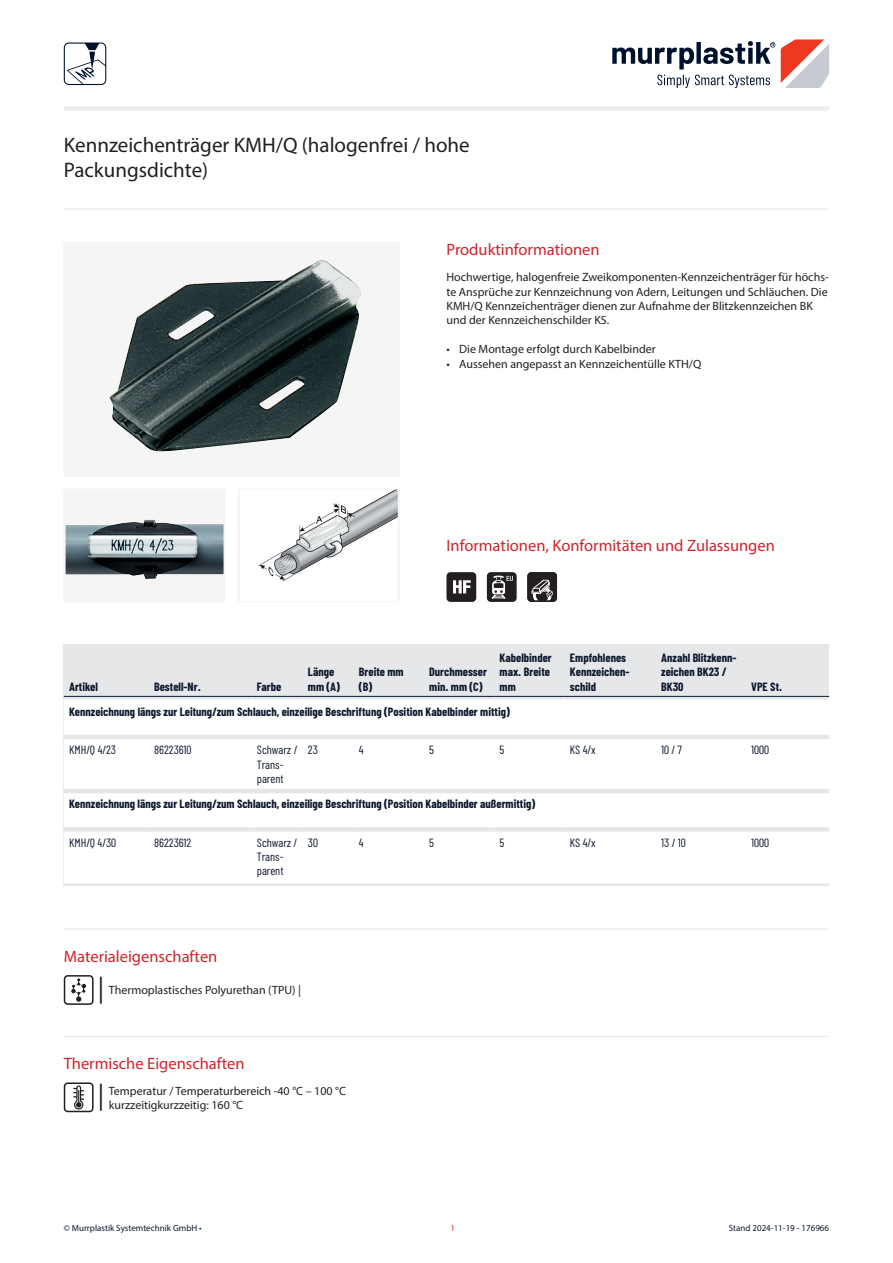
<style>
.page{position:relative;width:893px;height:1263px;background:#fff}
.page>*{position:absolute;margin:0;border:0;box-sizing:border-box;transform-origin:0 0}
.t1{font:27px "Minion Pro";color:#231f20}
.t2{font:21px/25.2px "Myriad Pro";color:#231f20}
.t3{font:16.5px "Myriad Pro";color:#d1232a}
.t4{font:12px/14.4px "Myriad Pro";color:#231f20}
.t5{font:700 12px/14.4px "Barlow Condensed";color:#0d182e}
.t6{font:12px/14.4px "Barlow Condensed";color:#0d182e}
.t7{font:9px "Myriad Pro";color:#0d182e}
.t8{font:9px "Myriad Pro";color:#e62e24}
</style>
<div class="page">
<svg style="left:64px;top:43px;width:42px;height:42px"></svg>
<svg style="left:781px;top:39px;width:48px;height:49px"></svg>
<svg style="left:612px;top:41px;width:163px;height:47px"></svg>
<div style="left:64px;top:106px;width:765px;height:5px;background:#edeeef"></div>
<hr style="left:64px;top:208px;width:765px;height:2px;background:#edeeef">
<div style="left:64px;top:242px;width:336px;height:234px;background:#f6f5f6;border-radius:2px"></div>
<img style="left:109px;top:260px;width:252px;height:192px">
<div style="left:64px;top:242px;width:336px;height:234px;border:1px solid #f6f5f6;border-radius:2px"></div>
<div style="left:64px;top:489px;width:161px;height:113px;background:#f6f5f6;border-radius:2px"></div>
<img style="left:66px;top:519px;width:158px;height:60px">
<div style="left:64px;top:489px;width:162px;height:113px;border:1px solid #f6f5f6;border-radius:2px"></div>
<img style="left:258px;top:491px;width:140px;height:91px">
<div style="left:238px;top:489px;width:162px;height:113px;border:1px solid #f6f5f6;border-radius:2px"></div>
<div style="left:446px;top:572px;width:30px;height:30px;background:#231f20;border-radius:4px"></div>
<svg style="left:453px;top:580px;width:18px;height:13px"></svg>
<div style="left:487px;top:572px;width:30px;height:30px;background:#231f20;border-radius:4px"></div>
<svg style="left:492px;top:576px;width:21px;height:23px"></svg>
<svg style="left:527px;top:572px;width:30px;height:30px"></svg>
<div style="left:64px;top:644px;width:765px;height:242px;background:#e6e7e9"></div>
<div style="left:64px;top:699px;width:765px;height:184px;background:#fff"></div>
<hr style="left:64px;top:735px;width:85px;height:4px;background:#e6e7e9">
<hr style="left:149px;top:735px;width:103px;height:4px;background:#e6e7e9">
<hr style="left:252px;top:735px;width:51px;height:4px;background:#e6e7e9">
<hr style="left:303px;top:735px;width:51px;height:4px;background:#e6e7e9">
<hr style="left:354px;top:735px;width:70px;height:4px;background:#e6e7e9">
<hr style="left:424px;top:735px;width:70px;height:4px;background:#e6e7e9">
<hr style="left:494px;top:735px;width:71px;height:4px;background:#e6e7e9">
<hr style="left:565px;top:735px;width:91px;height:4px;background:#e6e7e9">
<hr style="left:656px;top:735px;width:90px;height:4px;background:#e6e7e9">
<hr style="left:746px;top:735px;width:83px;height:4px;background:#e6e7e9">
<hr style="left:64px;top:789px;width:85px;height:4px;background:#e6e7e9">
<hr style="left:149px;top:789px;width:103px;height:4px;background:#e6e7e9">
<hr style="left:252px;top:789px;width:51px;height:4px;background:#e6e7e9">
<hr style="left:303px;top:789px;width:51px;height:4px;background:#e6e7e9">
<hr style="left:354px;top:789px;width:70px;height:4px;background:#e6e7e9">
<hr style="left:424px;top:789px;width:70px;height:4px;background:#e6e7e9">
<hr style="left:494px;top:789px;width:71px;height:4px;background:#e6e7e9">
<hr style="left:565px;top:789px;width:91px;height:4px;background:#e6e7e9">
<hr style="left:656px;top:789px;width:90px;height:4px;background:#e6e7e9">
<hr style="left:746px;top:789px;width:83px;height:4px;background:#e6e7e9">
<div style="left:64px;top:827px;width:85px;height:5px;background:#e6e7e9"></div>
<div style="left:149px;top:827px;width:103px;height:5px;background:#e6e7e9"></div>
<div style="left:252px;top:827px;width:51px;height:5px;background:#e6e7e9"></div>
<div style="left:303px;top:827px;width:51px;height:5px;background:#e6e7e9"></div>
<div style="left:354px;top:827px;width:70px;height:5px;background:#e6e7e9"></div>
<div style="left:424px;top:827px;width:70px;height:5px;background:#e6e7e9"></div>
<div style="left:494px;top:827px;width:71px;height:5px;background:#e6e7e9"></div>
<div style="left:565px;top:827px;width:91px;height:5px;background:#e6e7e9"></div>
<div style="left:656px;top:827px;width:90px;height:5px;background:#e6e7e9"></div>
<div style="left:746px;top:827px;width:83px;height:5px;background:#e6e7e9"></div>
<hr style="left:64px;top:696px;width:85px;height:1px;background:#0d182e">
<hr style="left:149px;top:696px;width:103px;height:1px;background:#0d182e">
<hr style="left:252px;top:696px;width:51px;height:1px;background:#0d182e">
<hr style="left:303px;top:696px;width:51px;height:1px;background:#0d182e">
<hr style="left:354px;top:696px;width:70px;height:1px;background:#0d182e">
<hr style="left:424px;top:696px;width:70px;height:1px;background:#0d182e">
<hr style="left:494px;top:696px;width:71px;height:1px;background:#0d182e">
<hr style="left:565px;top:696px;width:91px;height:1px;background:#0d182e">
<hr style="left:656px;top:696px;width:90px;height:1px;background:#0d182e">
<hr style="left:746px;top:696px;width:83px;height:1px;background:#0d182e">
<hr style="left:64px;top:928px;width:765px;height:2px;background:#edeeef">
<svg style="left:64px;top:975px;width:30px;height:30px"></svg>
<div style="left:65px;top:976px;width:27px;height:27px;background:#fff;border-radius:2px"></div>
<svg style="left:71px;top:978px;width:15px;height:24px"></svg>
<hr style="left:64px;top:1036px;width:765px;height:1px;background:#edeeef">
<div style="left:64px;top:1082px;width:30px;height:30px;background:#231f20;border-radius:4px"></div>
<div style="left:65px;top:1084px;width:27px;height:27px;background:#fff;border-radius:2px"></div>
<svg style="left:73px;top:1085px;width:11px;height:24px"></svg>
<h2 class="t2" style="left:64px;top:132px;width:407px">Kennzeichenträger KMH/Q (halogenfrei / hohe<br>Packungsdichte)</h2>
<h3 class="t3" style="left:446px;top:239px;width:155px">Produktinformationen</h3>
<p class="t4" style="left:446px;top:270px;width:384px">Hochwertige, halogenfreie Zweikomponenten-Kennzeichenträger für höchs&shy;te Ansprüche zur Kennzeichnung von Adern, Leitungen und Schläuchen. Die KMH/Q Kennzeichenträger dienen zur Aufnahme der Blitzkennzeichen BK und der Kennzeichenschilder KS.</p>
<p class="t4" style="left:446px;top:342px;width:211px">• Die Montage erfolgt durch Kabelbinder</p>
<p class="t4" style="left:446px;top:356px;width:256px">• Aussehen angepasst an Kennzeichentülle KTH/Q</p>
<h3 class="t3" style="left:446px;top:535px;width:330px">Informationen, Konformitäten und Zulassungen</h3>
<p class="t5" style="left:69px;top:679px;width:30px">Artikel</p>
<p class="t5" style="left:154px;top:679px;width:48px">Bestell-Nr.</p>
<p class="t5" style="left:257px;top:679px;width:26px">Farbe</p>
<p class="t5" style="left:308px;top:665px;width:34px">Länge mm (A)</p>
<p class="t5" style="left:359px;top:665px;width:46px">Breite mm (B)</p>
<p class="t5" style="left:429px;top:665px;width:59px">Durchmesser min. mm (C)</p>
<p class="t5" style="left:500px;top:650px;width:54px">Kabelbinder max. Breite mm</p>
<p class="t5" style="left:570px;top:650px;width:61px">Empfohlenes<br>Kennzeichen&shy;schild</p>
<p class="t5" style="left:661px;top:650px;width:77px">Anzahl Blitzkenn&shy;zeichen BK23 /<br>BK30</p>
<p class="t5" style="left:751px;top:679px;width:33px">VPE St.</p>
<p class="t5" style="left:69px;top:704px;width:442px">Kennzeichnung längs zur Leitung/zum Schlauch, einzeilige Beschriftung (Position Kabelbinder mittig)</p>
<p class="t6" style="left:69px;top:742px;width:49px">KMH/Q 4/23</p>
<p class="t6" style="left:154px;top:742px;width:39px">86223610</p>
<p class="t6" style="left:257px;top:742px;width:42px">Schwarz /<br>Trans&shy;parent</p>
<p class="t6" style="left:308px;top:742px;width:12px">23</p>
<p class="t6" style="left:359px;top:742px;width:6px">4</p>
<p class="t6" style="left:429px;top:742px;width:6px">5</p>
<p class="t6" style="left:500px;top:742px;width:6px">5</p>
<p class="t6" style="left:570px;top:742px;width:27px">KS 4/x</p>
<p class="t6" style="left:661px;top:742px;width:22px">10 / 7</p>
<p class="t6" style="left:751px;top:742px;width:19px">1000</p>
<p class="t5" style="left:69px;top:797px;width:468px">Kennzeichnung längs zur Leitung/zum Schlauch, einzeilige Beschriftung (Position Kabelbinder außermittig)</p>
<p class="t6" style="left:69px;top:835px;width:49px">KMH/Q 4/30</p>
<p class="t6" style="left:154px;top:835px;width:39px">86223612</p>
<p class="t6" style="left:257px;top:835px;width:42px">Schwarz /<br>Trans&shy;parent</p>
<p class="t6" style="left:308px;top:835px;width:12px">30</p>
<p class="t6" style="left:359px;top:835px;width:6px">4</p>
<p class="t6" style="left:429px;top:835px;width:6px">5</p>
<p class="t6" style="left:500px;top:835px;width:6px">5</p>
<p class="t6" style="left:570px;top:835px;width:27px">KS 4/x</p>
<p class="t6" style="left:661px;top:835px;width:26px">13 / 10</p>
<p class="t6" style="left:751px;top:835px;width:19px">1000</p>
<h3 class="t3" style="left:64px;top:946px;width:155px">Materialeigenschaften</h3>
<h1 class="t1" style="left:98px;top:970px;width:9px">|</h1>
<p class="t4" style="left:109px;top:983px;width:194px">Thermoplastisches Polyurethan (TPU) |</p>
<h3 class="t3" style="left:64px;top:1053px;width:182px">Thermische Eigenschaften</h3>
<h1 class="t1" style="left:98px;top:1077px;width:9px">|</h1>
<p class="t4" style="left:109px;top:1083px;width:239px">Temperatur / Temperaturbereich -40 °C – 100 °C kurzzeitigkurzzeitig: 160 °C</p>
<p class="t7" style="left:64px;top:1223px;width:140px">© Murrplastik Systemtechnik GmbH •</p>
<p class="t8" style="left:451px;top:1223px;width:6px">1</p>
<p class="t7" style="left:729px;top:1223px;width:102px">Stand 2024-11-19 - 176966</p>
</div>
